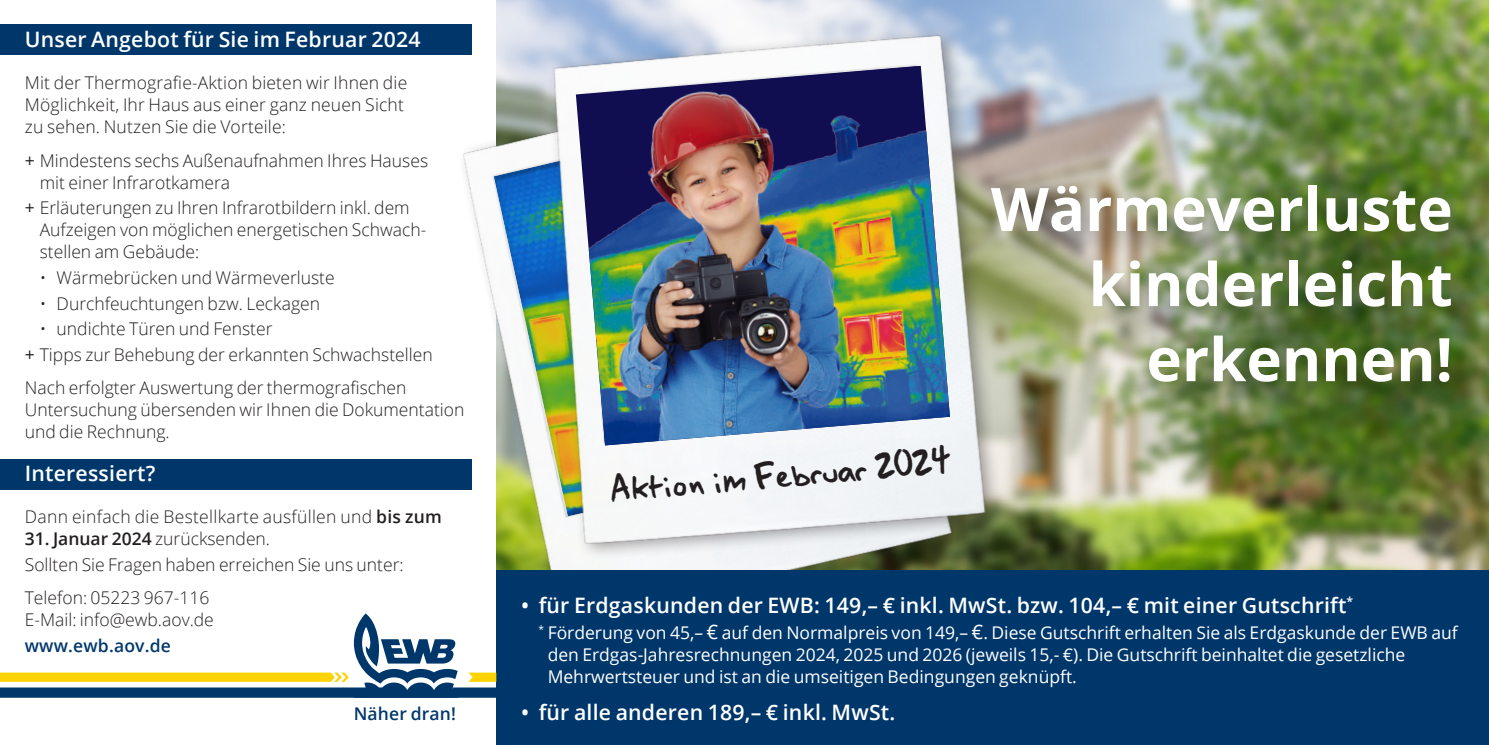
<style>
.page{position:relative;width:1489px;height:745px;background:#fff}
.page>*{position:absolute;margin:0;border:0;box-sizing:border-box;transform-origin:0 0}
.t1{font:700 60px/75px "Open Sans";color:#fff;text-align:right}
.t2{font:41.25px "Penof Truth";color:#231f20}
.t3{font:600 21.25px "Open Sans";letter-spacing:.01em;color:#fff}
.t4{font:300 17.5px/22px "Open Sans";color:#231f20}
.t5{font:17.5px/22px "Open Sans";color:#fff}
.t6{font:600 17.5px "Open Sans";letter-spacing:.01em;color:#00376b}
.s1{font-weight:400}
.s2{font-weight:600}
.s3{font-size:20px}
</style>
<div class="page">
<img style="left:496px;top:0;width:992px;height:570px">
<div style="left:995px;top:189px;width:486px;height:224px;background:#231f20;opacity:.29"></div>
<img style="left:444px;top:54px;width:518px;height:516px">
<svg style="left:486px;top:93px;width:49px;height:425px"></svg>
<div style="left:547px;top:27px;width:456px;height:533px;background:#231f20;opacity:.4"></div>
<img style="left:535px;top:26px;width:457px;height:531px">
<img style="left:576px;top:66px;width:373px;height:379px">
<div style="left:496px;top:570px;width:992px;height:174px;background:#00376b"></div>
<div style="left:0;top:25px;width:471px;height:30px;background:#00376b"></div>
<div style="left:0;top:458px;width:471px;height:31px;background:#00376b"></div>
<svg style="left:0;top:613px;width:496px;height:84px"></svg>
<p class="t3" style="left:25px;top:24px;width:397px">Unser Angebot für Sie im Februar 2024</p>
<p class="t4" style="left:25px;top:71px;width:384px">Mit der Thermografie-Aktion bieten wir Ihnen die<br>Möglichkeit, Ihr Haus aus einer ganz neuen Sicht zu sehen. Nutzen Sie die Vorteile:</p>
<p class="t4" style="left:40px;top:149px;width:390px;text-indent:-15px"><span class="s1">+</span> Mindestens sechs Außenaufnahmen Ihres Hauses mit einer Infrarotkamera</p>
<p class="t4" style="left:40px;top:196px;width:388px;text-indent:-15px"><span class="s1">+</span> Erläuterungen zu Ihren Infrarotbildern inkl. dem<br>Aufzeigen von möglichen energetischen Schwach&shy;stellen am Gebäude:</p>
<p class="t4" style="left:40px;top:266px;width:296px">• Wärmebrücken und Wärmeverluste</p>
<p class="t4" style="left:40px;top:291px;width:282px">• Durchfeuchtungen bzw. Leckagen</p>
<p class="t4" style="left:25px;top:315px;width:409px;line-height:25.5px;text-indent:15px">• undichte Türen und Fenster<br><span class="s1">+</span> Tipps zur Behebung der erkannten Schwachstellen</p>
<p class="t4" style="left:25px;top:376px;width:441px">Nach erfolgter Auswertung der thermografischen<br>Untersuchung übersenden wir Ihnen die Dokumentation und die Rechnung.</p>
<p class="t3" style="left:25px;top:458px;width:132px">Interessiert?</p>
<p class="t4" style="left:25px;top:505px;width:418px">Dann einfach die Bestellkarte ausfüllen und <span class="s2">bis zum</span></p>
<p class="t4" style="left:25px;top:525px;width:380px;line-height:25.5px"><span class="s2">31. Januar 2024</span> zurücksenden.<br>Sollten Sie Fragen haben erreichen Sie uns unter:</p>
<p class="t4" style="left:25px;top:586px;width:191px">Telefon: 05223 967-116<br>E-Mail: info@ewb.aov.de</p>
<p class="t6" style="left:25px;top:633px;width:148px">www.ewb.aov.de</p>
<p class="t6" style="left:354px;top:701px;width:104px">Näher dran!</p>
<h2 class="t2" style="left:608px;top:468px;width:343px;rotate:-5deg">Aktion im Februar 2024</h2>
<h1 class="t1" style="left:990px;top:170px;width:463px">Wärmeverluste kinderleicht erkennen!</h1>
<p class="t3" style="left:521px;top:590px;width:833px">• für Erdgaskunden der EWB: 149,– € inkl. MwSt. bzw. 104,– € mit einer Gutschrift<sup>*</sup></p>
<p class="t5" style="left:547px;top:620px;width:911px;text-indent:-9px"><sup>*</sup> Förderung von 45,– <span class="s3">€</span> auf den Normalpreis von 149,– <span class="s3">€</span>. Diese Gutschrift erhalten Sie als Erdgaskunde der EWB auf den Erdgas-Jahresrechnungen 2024, 2025 und 2026 (jeweils 15,- €). Die Gutschrift beinhaltet die gesetzliche<br>Mehrwertsteuer und ist an die umseitigen Bedingungen geknüpft.</p>
<p class="t3" style="left:521px;top:697px;width:376px">• für alle anderen 189,– € inkl. MwSt.</p>
</div>
